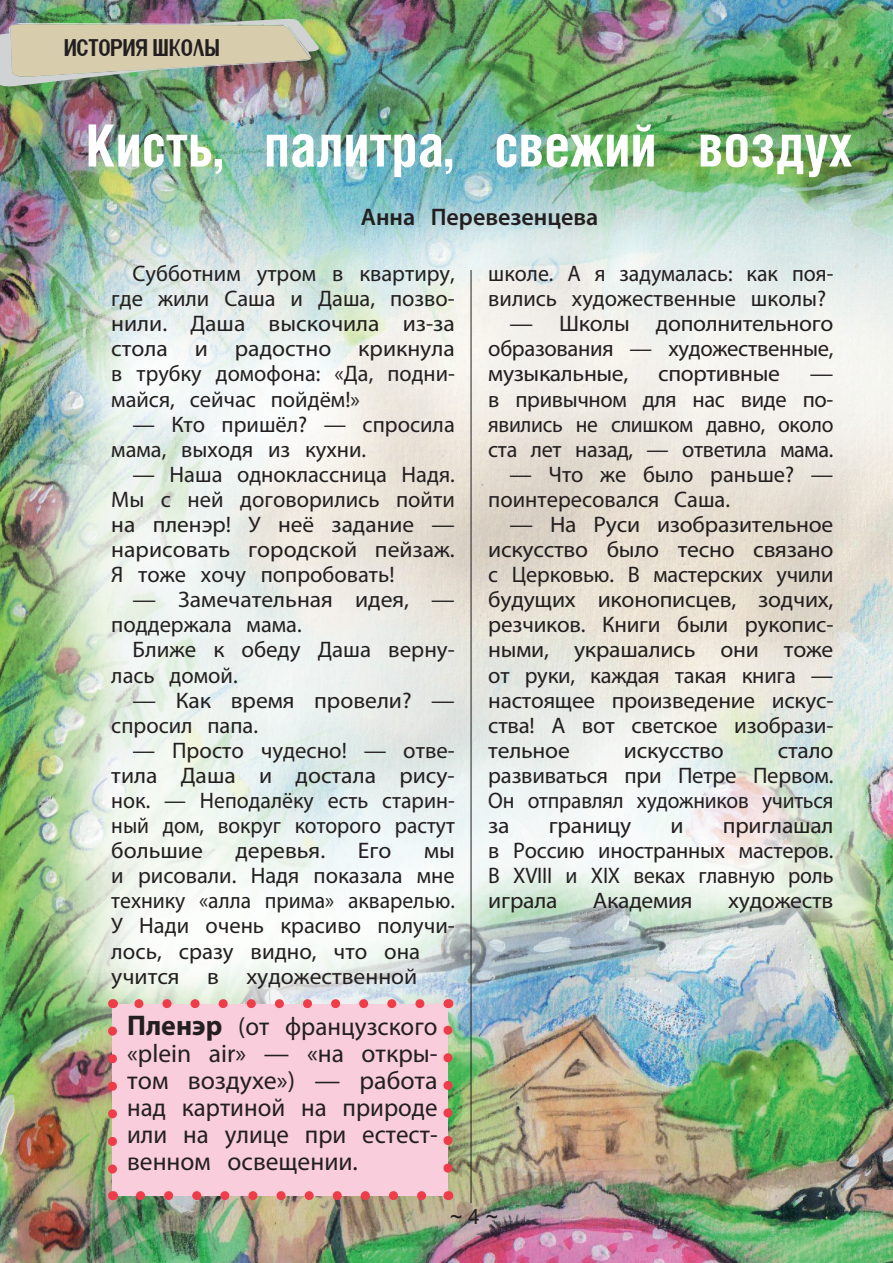
<style>
.page{position:relative;width:893px;height:1263px;background:#fff}
.page>*{position:absolute;margin:0;border:0;box-sizing:border-box;transform-origin:0 0}
.t1{font:700 58.2px "Helios Cond C";color:#fff;scale:.95 1}
.t2{font:25.5px/27px "Myriad Pro";color:#231f20;text-align:justify}
.t3{font:600 24px "Myriad Pro";color:#231f20}
.t4{font:24px "Azbuka Fixed";letter-spacing:.005em;color:#231f20;scale:.85 1}
.t5{font:22.5px/25px "Myriad Pro";color:#231f20;text-align:justify;scale:1.05 1}
.t6{font:22.5px/25px "Myriad Pro";color:#231f20}
.t7{font:21px "Arial";color:#231f20}
.s1{font-weight:700;font-size:28.5px}
</style>
<div class="page">
<img style="left:0;top:0;width:893px;height:1263px">
<hr style="left:471px;top:270px;width:1px;height:933px;background:#231f20">
<div style="left:112px;top:1004px;width:336px;height:191px;background:#f9cddc"></div>
<svg style="left:108px;top:1031px;width:9px;height:151px"></svg>
<svg style="left:140px;top:1191px;width:294px;height:9px"></svg>
<svg style="left:443px;top:1017px;width:9px;height:151px"></svg>
<svg style="left:126px;top:999px;width:294px;height:9px"></svg>
<img style="left:0;top:19px;width:319px;height:68px">
<p class="t4" style="left:64px;top:34px;width:185px">История школы</p>
<h1 class="t1" style="left:86px;top:111px;width:808px">Кисть, палитра, свежий воздух</h1>
<p class="t3" style="left:361px;top:202px;width:239px">Анна Перевезенцева</p>
<p class="t6" style="left:111px;top:261px;width:345px;text-align:justify;text-indent:21px">Субботним утром в квартиру, где жили Саша и Даша, позво&shy;нили. Даша выскочила из-за стола и радостно крикнула в трубку домофона: «Да, подни&shy;майся, сейчас пойдём!»</p>
<p class="t6" style="left:111px;top:411px;width:345px;text-indent:21px">— Кто пришёл? — спросила мама, выходя из кухни.</p>
<p class="t6" style="left:111px;top:461px;width:345px;text-align:justify;text-indent:21px">— Наша одноклассница Надя.<br>Мы с ней договорились пойти на пленэр! У неё задание — нарисовать городской пейзаж.<br>Я тоже хочу попробовать!</p>
<p class="t5" style="left:111px;top:587px;width:329px;text-indent:21px">— Замечательная идея, — поддержала мама.</p>
<p class="t6" style="left:111px;top:637px;width:345px;text-indent:21px">Ближе к обеду Даша верну&shy;лась домой.</p>
<p class="t5" style="left:111px;top:687px;width:329px;text-indent:21px">— Как время провели? — спросил папа.</p>
<p class="t6" style="left:111px;top:737px;width:345px;text-align:justify;text-indent:21px">— Просто чудесно! — отве&shy;тила Даша и достала рису&shy;нок. — Неподалёку есть старин&shy;ный дом, вокруг которого растут большие</p>
<p class="t6" style="left:488px;top:261px;width:347px">школе. А я задумалась: как поя&shy;вились художественные школы?</p>
<p class="t5" style="left:488px;top:311px;width:330px;text-indent:21px">— Школы дополнительного образования — художественные, музыкальные,</p>
<p class="t5" style="left:658px;top:361px;width:117px">спортивные</p>
<p class="t5" style="left:488px;top:361px;width:330px;text-indent:322px">— в привычном для нас виде по&shy;явились не слишком давно, около ста лет назад, — ответила мама.</p>
<p class="t6" style="left:488px;top:461px;width:347px;text-indent:21px">— Что же было раньше? — поинтересовался Саша.</p>
<p class="t5" style="left:488px;top:511px;width:330px;text-indent:21px">— На Руси изобразительное искусство было тесно связано с Церковью. В мастерских учили будущих иконописцев, зодчих, резчиков. Книги были рукопис&shy;ными, украшались они тоже от руки, каждая такая книга — настоящее произведение искус&shy;ства! А вот светское изобрази&shy;тельное</p>
<p class="t5" style="left:488px;top:737px;width:330px;text-indent:289px">стало развиваться при Петре Первом.<br>Он отправлял художников учиться за</p>
<p class="t5" style="left:624px;top:737px;width:97px">искусство</p>
<p class="t5" style="left:488px;top:813px;width:330px;text-indent:234px">приглашал в Россию иностранных мастеров.<br>В XVIII и XIX веках главную роль играла</p>
<p class="t5" style="left:549px;top:813px;width:80px">границу</p>
<p class="t5" style="left:670px;top:813px;width:14px">и</p>
<p class="t5" style="left:235px;top:838px;width:87px">деревья.</p>
<p class="t5" style="left:358px;top:838px;width:34px">Его</p>
<p class="t5" style="left:111px;top:838px;width:329px;text-align:left;text-indent:313px">мы и рисовали. Надя показала мне технику «алла прима» акварелью.<br>У Нади очень красиво получи&shy;лось, сразу видно, что она учится в художественной</p>
<p class="t5" style="left:593px;top:888px;width:97px">Академия</p>
<p class="t5" style="left:728px;top:888px;width:102px">художеств</p>
<p class="t2" style="left:127px;top:1013px;width:312px"><span class="s1">Пленэр</span> (от французского «plein air» — «на откры&shy;том воздухе») — работа над картиной на природе или на улице при естест&shy;венном освещении.</p>
<p class="t7" style="left:450px;top:1202px;width:49px">~ 4 ~</p>
</div>
